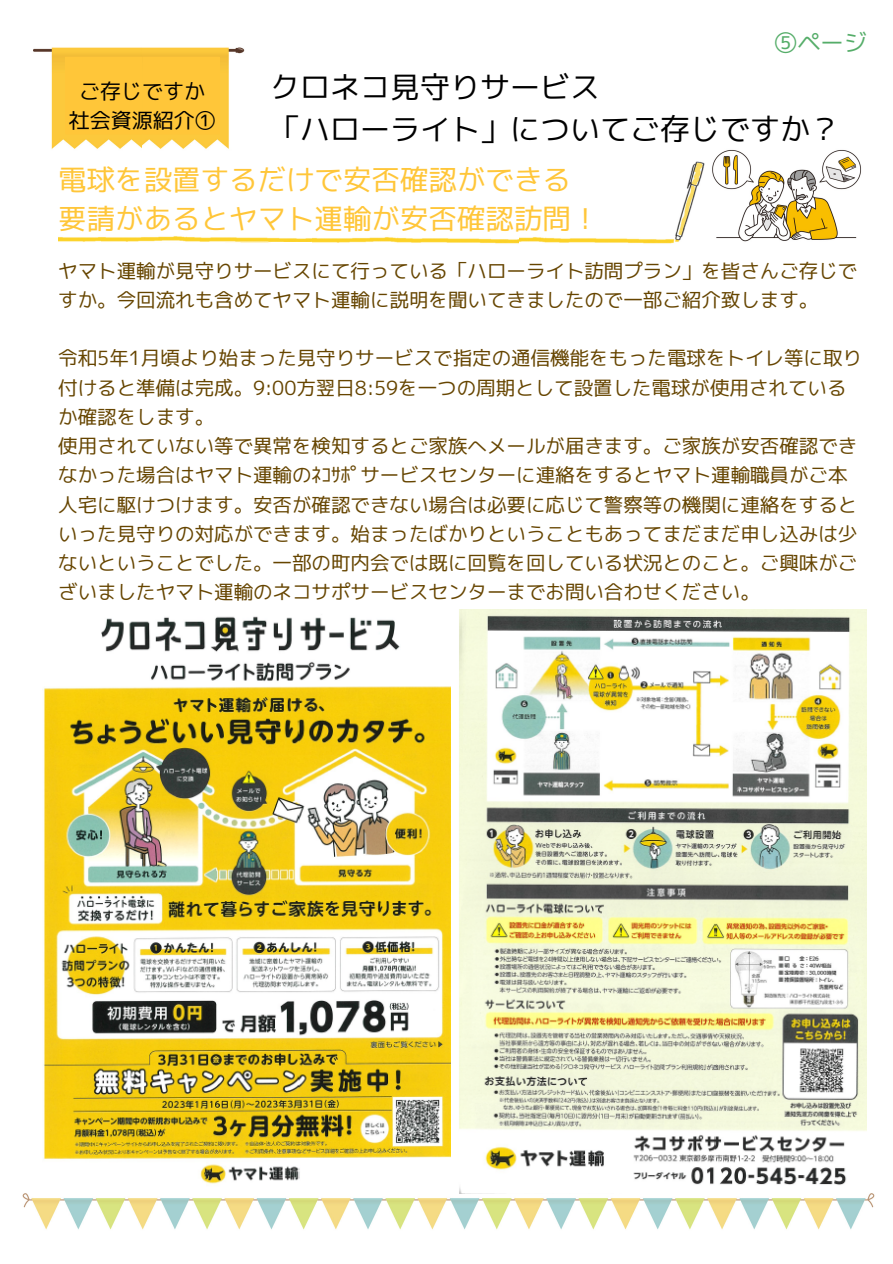
<style>
.page{position:relative;width:893px;height:1264px;background:#fff}
.page>*{position:absolute;margin:0;border:0;box-sizing:border-box;transform-origin:0 0}
.t1{font:30px/41.5px "mplus 1 p regular";color:#000}
.t2{font:28.5px/39.3px "mplus 1 p regular";color:#ffc639}
.t3{font:23.25px "mplus 1 p regular";color:#55ad69}
.t4{font:21px/29.2px "mplus 1 p regular";color:#000;text-align:center}
.t5{font:19.5px/29.2px "mplus 1 p regular";color:#664500}
</style>
<div class="page">
<img style="left:58px;top:237px;width:213px;height:6px">
<img style="left:101px;top:236px;width:212px;height:5px">
<img style="left:518px;top:161px;width:187px;height:83px">
<img style="left:34px;top:47px;width:108px;height:102px">
<img style="left:142px;top:47px;width:103px;height:102px">
<div style="left:65px;top:57px;width:155px;height:77px;background:#ffc639"></div>
<img style="left:22px;top:1193px;width:853px;height:37px">
<img style="left:313px;top:237px;width:205px;height:7px">
<img style="left:712px;top:150px;width:149px;height:92px">
<img style="left:43px;top:616px;width:407px;height:568px">
<img style="left:459px;top:609px;width:407px;height:584px">
<p class="t3" style="left:774px;top:26px;width:94px">⑤ページ</p>
<h1 class="t1" style="left:270px;top:66px;width:571px">クロネコ見守りサービス<br>「ハローライト」についてご存じですか？</h1>
<h2 class="t2" style="left:58px;top:159px;width:542px">電球を設置するだけで安否確認ができる要請があるとヤマト運輸が安否確認訪問！</h2>
<p class="t4" style="left:69px;top:76px;width:148px">ご存じですか社会資源紹介①</p>
<p class="t5" style="left:58px;top:255px;width:800px">ヤマト運輸が見守りサービスにて行っている「ハローライト訪問プラン」を皆さんご存じですか。今回流れも含めてヤマト運輸に説明を聞いてきましたので一部ご紹介致します。</p>
<p class="t5" style="left:58px;top:343px;width:805px">令和5年1月頃より始まった見守りサービスで指定の通信機能をもった電球をトイレ等に取り付けると準備は完成。9:00方翌日8:59を一つの周期として設置した電球が使用されているか確認をします。<br>使用されていない等で異常を検知するとご家族へメールが届きます。ご家族が安否確認できなかった場合はヤマト運輸のﾈｺｻﾎﾟサービスセンターに連絡をするとヤマト運輸職員がご本人宅に駆けつけます。安否が確認できない場合は必要に応じて警察等の機関に連絡をするといった見守りの対応ができます。始まったばかりということもあってまだまだ申し込みは少ないということでした。一部の町内会では既に回覧を回している状況とのこと。ご興味がございましたヤマト運輸のネコサポサービスセンターまでお問い合わせください。</p>
</div>
